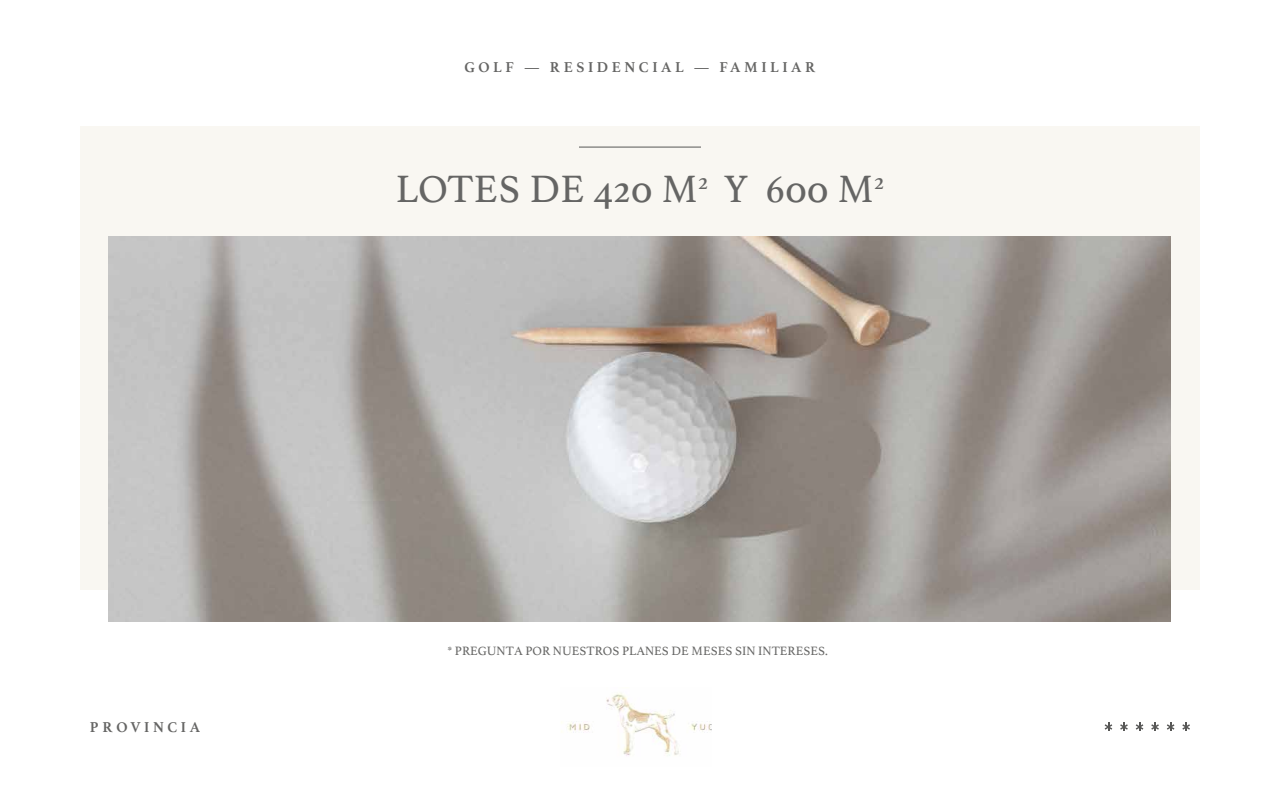
<style>
.page{position:relative;width:1280px;height:800px;background:#fff}
.page>*{position:absolute;margin:0;border:0;box-sizing:border-box;transform-origin:0 0}
.t1{font:40px "Athelas";letter-spacing:.01em;color:#656564}
.t2{font:700 15px "Athelas";letter-spacing:.24em;color:#656564}
.t3{font:12.7px "Athelas";color:#666665}
</style>
<div class="page">
<svg style="left:1105px;top:723px;width:7px;height:8px"></svg>
<svg style="left:1120px;top:723px;width:8px;height:8px"></svg>
<svg style="left:1136px;top:723px;width:7px;height:8px"></svg>
<svg style="left:1151px;top:723px;width:8px;height:8px"></svg>
<svg style="left:1167px;top:723px;width:7px;height:8px"></svg>
<svg style="left:1182px;top:723px;width:8px;height:8px"></svg>
<img style="left:561px;top:693px;width:151px;height:63px">
<div style="left:80px;top:126px;width:1120px;height:464px;background:#f9f7f2"></div>
<hr style="left:579px;top:147px;width:122px;height:1px;background:#575756">
<img style="left:109px;top:237px;width:1062px;height:385px">
<p class="t2" style="left:90px;top:715px;width:112px">PROVINCIA</p>
<p class="t2" style="left:464px;top:55px;width:353px">GOLF — RESIDENCIAL — FAMILIAR</p>
<h1 class="t1" style="left:396px;top:157px;width:490px">LOTES DE 420 M<sup>2</sup> Y 600 M<sup>2</sup></h1>
<p class="t3" style="left:447px;top:641px;width:382px">* PREGUNTA POR NUESTROS PLANES DE MESES SIN INTERESES.</p>
</div>
